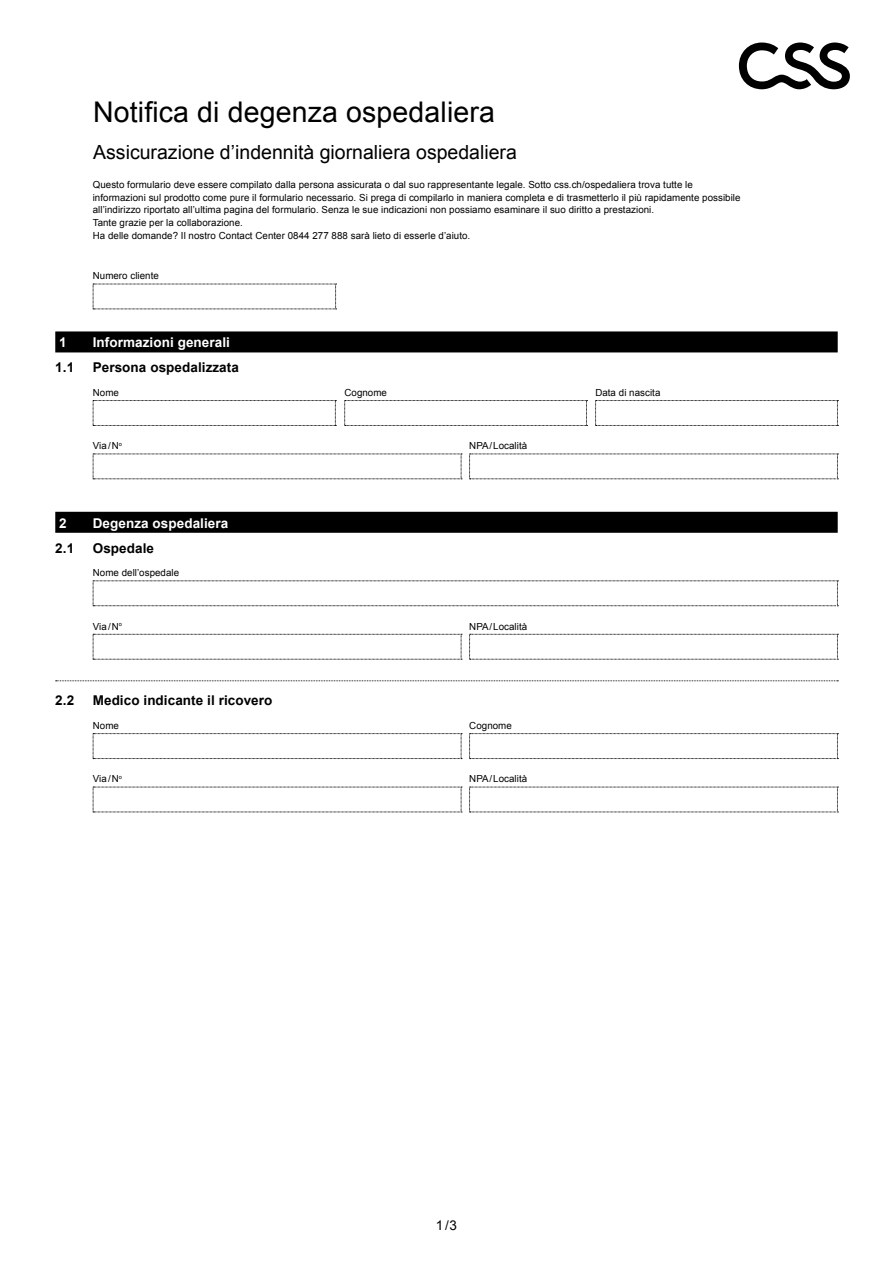
<style>
.page{position:relative;width:893px;height:1263px;background:#fff}
.page>*{position:absolute;margin:0;border:0;box-sizing:border-box;transform-origin:0 0}
.t1{font:28.5px "Arial";letter-spacing:.005em;color:#000}
.t2{font:19.5px "Arial";color:#000}
.t3{font:700 13.5px "Arial";letter-spacing:.005em;color:#000}
.t4{font:700 13.5px "Arial";letter-spacing:.005em;color:#fff}
.t5{font:13.5px "Arial";color:#000}
.t6{font:9.75px/12.8px "Arial";letter-spacing:.005em;color:#000}
</style>
<div class="page">
<div style="left:55px;top:331px;width:783px;height:21px;background:#000"></div>
<div style="left:55px;top:512px;width:783px;height:21px;background:#000"></div>
<svg style="left:56px;top:680px;width:782px;height:1px"></svg>
<svg style="left:93px;top:284px;width:244px;height:26px"></svg>
<svg style="left:93px;top:400px;width:243px;height:26px"></svg>
<svg style="left:344px;top:400px;width:243px;height:26px"></svg>
<svg style="left:595px;top:400px;width:243px;height:26px"></svg>
<svg style="left:93px;top:454px;width:369px;height:25px"></svg>
<svg style="left:469px;top:454px;width:369px;height:25px"></svg>
<svg style="left:93px;top:580px;width:745px;height:26px"></svg>
<svg style="left:93px;top:634px;width:369px;height:26px"></svg>
<svg style="left:469px;top:634px;width:369px;height:26px"></svg>
<svg style="left:93px;top:733px;width:369px;height:26px"></svg>
<svg style="left:469px;top:733px;width:369px;height:26px"></svg>
<svg style="left:93px;top:787px;width:369px;height:26px"></svg>
<svg style="left:469px;top:787px;width:369px;height:26px"></svg>
<svg style="left:739px;top:43px;width:111px;height:46px"></svg>
<h1 class="t1" style="left:93px;top:93px;width:403px">Notifica di degenza ospedaliera</h1>
<h2 class="t2" style="left:93px;top:139px;width:425px">Assicurazione d’indennità giornaliera ospedaliera</h2>
<p class="t6" style="left:93px;top:178px;width:649px">Questo formulario deve essere compilato dalla persona assicurata o dal suo rappresentante legale. Sotto css.ch/ospedaliera trova tutte le informazioni sul prodotto come pure il formulario necessario. Si prega di compilarlo in maniera completa e di trasmetterlo il più rapidamente possibile all’indirizzo riportato all’ultima pagina del formulario. Senza le sue indicazioni non possiamo esaminare il suo diritto a prestazioni.<br>Tante grazie per la collaborazione.<br>Ha delle domande? Il nostro Contact Center 0844 277 888 sarà lieto di esserle d’aiuto.</p>
<p class="t6" style="left:93px;top:270px;width:68px">Numero cliente</p>
<h3 class="t4" style="left:59px;top:334px;width:9px">1</h3>
<h3 class="t4" style="left:93px;top:334px;width:139px">Informazioni generali</h3>
<h3 class="t3" style="left:55px;top:359px;width:20px">1.1</h3>
<h3 class="t3" style="left:93px;top:359px;width:148px">Persona ospedalizzata</h3>
<p class="t6" style="left:93px;top:386px;width:28px">Nome</p>
<p class="t6" style="left:344px;top:386px;width:44px">Cognome</p>
<p class="t6" style="left:595px;top:386px;width:67px">Data di nascita</p>
<p class="t6" style="left:93px;top:440px;width:31px">Via/N<sup>o</sup></p>
<p class="t6" style="left:469px;top:440px;width:59px">NPA/Località</p>
<h3 class="t4" style="left:59px;top:514px;width:9px">2</h3>
<h3 class="t4" style="left:93px;top:514px;width:137px">Degenza ospedaliera</h3>
<h3 class="t3" style="left:55px;top:539px;width:20px">2.1</h3>
<h3 class="t3" style="left:93px;top:539px;width:63px">Ospedale</h3>
<p class="t6" style="left:93px;top:566px;width:88px">Nome dell’ospedale</p>
<p class="t6" style="left:93px;top:620px;width:31px">Via/N<sup>o</sup></p>
<p class="t6" style="left:469px;top:620px;width:59px">NPA/Località</p>
<h3 class="t3" style="left:55px;top:692px;width:20px">2.2</h3>
<h3 class="t3" style="left:93px;top:692px;width:181px">Medico indicante il ricovero</h3>
<p class="t6" style="left:93px;top:719px;width:28px">Nome</p>
<p class="t6" style="left:469px;top:719px;width:44px">Cognome</p>
<p class="t6" style="left:93px;top:773px;width:31px">Via/N<sup>o</sup></p>
<p class="t6" style="left:469px;top:773px;width:59px">NPA/Località</p>
<h3 class="t5" style="left:436px;top:1217px;width:23px">1/3</h3>
</div>
